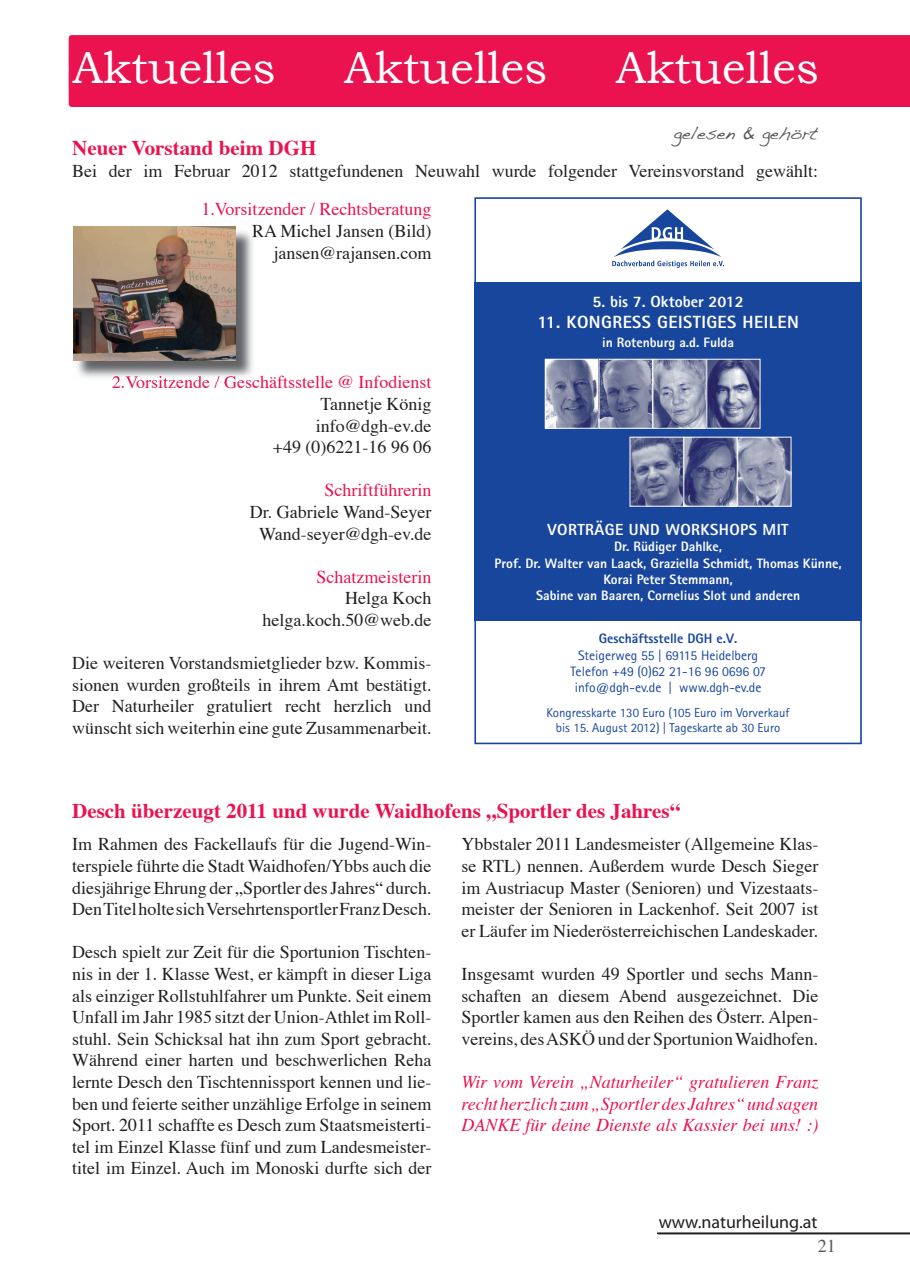
<style>
.page{position:relative;width:910px;height:1280px;background:#fff}
.page>*{position:absolute;margin:0;border:0;box-sizing:border-box;transform-origin:0 0}
.t1{font:45px "Bookman Old Style";color:#fff}
.t2{font:700 21px "Times";color:#ea134f}
.t3{font:18px/21.6px "Times";color:#231f20;text-align:justify}
.t4{font:italic 18px/21.6px "Times";color:#ea134f;text-align:justify}
.t5{font:18px "Times";color:#ea134f}
.t6{font:18px "Myriad";color:#231f20}
.t7{font:18px "Handwriting Dakota";color:#57585a}
.t8{font:18px "Times";color:#57585a}
.t9{font:800 17.7px "Rotis Sans Serif";letter-spacing:.025em;color:#fff}
.t10{font:800 16.05px "Rotis Sans Serif";letter-spacing:.025em;color:#fff}
.t11{font:800 16.05px "Rotis Sans Serif";color:#fff}
.t12{font:800 13.65px/16.4px "Rotis Sans Serif";color:#fff;text-align:center}
.t13{font:13.65px/16.4px "Rotis Sans Serif";color:#18469d;text-align:center}
.t14{font:800 13.65px "Rotis Sans Serif";color:#18469d}
.t15{font:12.9px/15.5px "Rotis Sans Serif";color:#18469d;text-align:center}
</style>
<div class="page">
<hr style="left:657px;top:1232px;width:253px;height:2px;background:#231f20">
<div style="left:474px;top:283px;width:388px;height:338px;background:#18469d"></div>
<img style="left:612px;top:209px;width:112px;height:59px">
<img style="left:547px;top:361px;width:211px;height:65px">
<div style="left:545px;top:359px;width:54px;height:69px;border:1px solid #fff"></div>
<div style="left:653px;top:359px;width:53px;height:69px;border:1px solid #fff"></div>
<div style="left:599px;top:359px;width:54px;height:69px;border:1px solid #fff"></div>
<img style="left:632px;top:439px;width:157px;height:65px">
<div style="left:630px;top:437px;width:54px;height:69px;border:1px solid #fff"></div>
<div style="left:737px;top:437px;width:54px;height:69px;border:1px solid #fff"></div>
<div style="left:706px;top:359px;width:54px;height:69px;border:1px solid #fff"></div>
<div style="left:474px;top:197px;width:388px;height:547px;border:2px solid #18469d"></div>
<img style="left:77px;top:231px;width:176px;height:146px">
<svg style="left:252px;top:228px;width:4px;height:12px"></svg>
<img style="left:112px;top:376px;width:144px;height:5px">
<img style="left:73px;top:227px;width:163px;height:134px">
<div style="left:69px;top:35px;width:841px;height:72px;background:#ea134f"></div>
<h1 class="t1" style="left:73px;top:42px;width:205px">Aktuelles</h1>
<h1 class="t1" style="left:344px;top:42px;width:205px">Aktuelles</h1>
<h1 class="t1" style="left:616px;top:42px;width:205px">Aktuelles</h1>
<p class="t7" style="left:674px;top:122px;width:146px">gelesen &amp; gehört</p>
<p class="t2" style="left:72px;top:128px;width:246px">Neuer Vorstand beim DGH</p>
<p class="t3" style="left:72px;top:159px;width:747px">Bei der im Februar 2012 stattgefundenen Neuwahl wurde folgender Vereinsvorstand gewählt:</p>
<p class="t5" style="left:201px;top:193px;width:232px">1.Vorsitzender / Rechtsberatung</p>
<p class="t3" style="left:252px;top:219px;width:181px;text-align:right">RA Michel Jansen (Bild) jansen@rajansen.com</p>
<p class="t5" style="left:112px;top:365px;width:321px">2.Vorsitzende / Geschäftsstelle @ Infodienst</p>
<p class="t3" style="left:273px;top:391px;width:160px;text-align:right">Tannetje König info@dgh-ev.de<br>+49 (0)6221-16 96 06</p>
<p class="t5" style="left:325px;top:473px;width:108px">Schriftführerin</p>
<p class="t3" style="left:250px;top:499px;width:183px;text-align:center">Dr. Gabriele Wand-Seyer<br>Wand-seyer@dgh-ev.de</p>
<p class="t5" style="left:317px;top:560px;width:116px">Schatzmeisterin</p>
<p class="t3" style="left:263px;top:586px;width:171px;text-align:right">Helga Koch helga.koch.50@web.de</p>
<p class="t3" style="left:72px;top:651px;width:361px">Die weiteren Vorstandsmietglieder bzw. Kommis&shy;sionen wurden großteils in ihrem Amt bestätigt.<br>Der Naturheiler gratuliert recht herzlich und wünscht sich weiterhin eine gute Zusammenarbeit.</p>
<p class="t11" style="left:592px;top:291px;width:153px">5. bis 7. Oktober 2012</p>
<p class="t9" style="left:537px;top:311px;width:263px">11. KONGRESS GEISTIGES HEILEN</p>
<p class="t12" style="left:602px;top:334px;width:133px">in Rotenburg a.d. Fulda</p>
<p class="t10" style="left:548px;top:519px;width:243px">VORTRÄGE UND WORKSHOPS MIT</p>
<p class="t12" style="left:495px;top:538px;width:349px">Dr. Rüdiger Dahlke,<br>Prof. Dr. Walter van Laack, Graziella Schmidt, Thomas Künne, Korai Peter Stemmann,<br>Sabine van Baaren, Cornelius Slot und anderen</p>
<p class="t14" style="left:599px;top:630px;width:140px">Geschäftsstelle DGH e.V.</p>
<p class="t13" style="left:570px;top:647px;width:197px">Steigerweg 55 | 69115 Heidelberg<br>Telefon +49 (0)62 21-16 96 0696 07 info@dgh-ev.de | www.dgh-ev.de</p>
<p class="t15" style="left:547px;top:705px;width:245px">Kongresskarte 130 Euro (105 Euro im Vorverkauf bis 15. August 2012) | Tageskarte ab 30 Euro</p>
<p class="t2" style="left:72px;top:791px;width:609px">Desch überzeugt 2011 und wurde Waidhofens „Sportler des Jahres“</p>
<p class="t3" style="left:72px;top:832px;width:361px">Im Rahmen des Fackellaufs für die Jugend-Win&shy;terspiele führte die Stadt Waidhofen/Ybbs auch die diesjährige Ehrung der „Sportler des Jahres“ durch.<br>Den Titel holte sich Versehrtensportler Franz Desch.</p>
<p class="t3" style="left:72px;top:940px;width:361px">Desch spielt zur Zeit für die Sportunion Tischten&shy;nis in der 1. Klasse West, er kämpft in dieser Liga als einziger Rollstuhlfahrer um Punkte. Seit einem Unfall im Jahr 1985 sitzt der Union-Athlet im Roll&shy;stuhl. Sein Schicksal hat ihn zum Sport gebracht.<br>Während einer harten und beschwerlichen Reha lernte Desch den Tischtennissport kennen und lie&shy;ben und feierte seither unzählige Erfolge in seinem Sport. 2011 schaffte es Desch zum Staatsmeisterti&shy;tel im Einzel Klasse fünf und zum Landesmeister&shy;titel im Einzel. Auch im Monoski durfte sich der</p>
<p class="t3" style="left:461px;top:832px;width:358px">Ybbstaler 2011 Landesmeister (Allgemeine Klas&shy;se RTL) nennen. Außerdem wurde Desch Sieger im Austriacup Master (Senioren) und Vizestaats&shy;meister der Senioren in Lackenhof. Seit 2007 ist er Läufer im Niederösterreichischen Landeskader.</p>
<p class="t3" style="left:461px;top:962px;width:358px">Insgesamt wurden 49 Sportler und sechs Mann&shy;schaften an diesem Abend ausgezeichnet. Die Sportler kamen aus den Reihen des Österr. Alpen&shy;vereins, des ASKÖ und der Sportunion Waidhofen.</p>
<p class="t4" style="left:461px;top:1070px;width:358px">Wir vom Verein „Naturheiler“ gratulieren Franz recht herzlich zum „Sportler des Jahres“ und sagen DANKE für deine Dienste als Kassier bei uns! :)</p>
<p class="t6" style="left:659px;top:1212px;width:160px">www.naturheilung.at</p>
<p class="t8" style="left:818px;top:1229px;width:19px">21</p>
</div>
